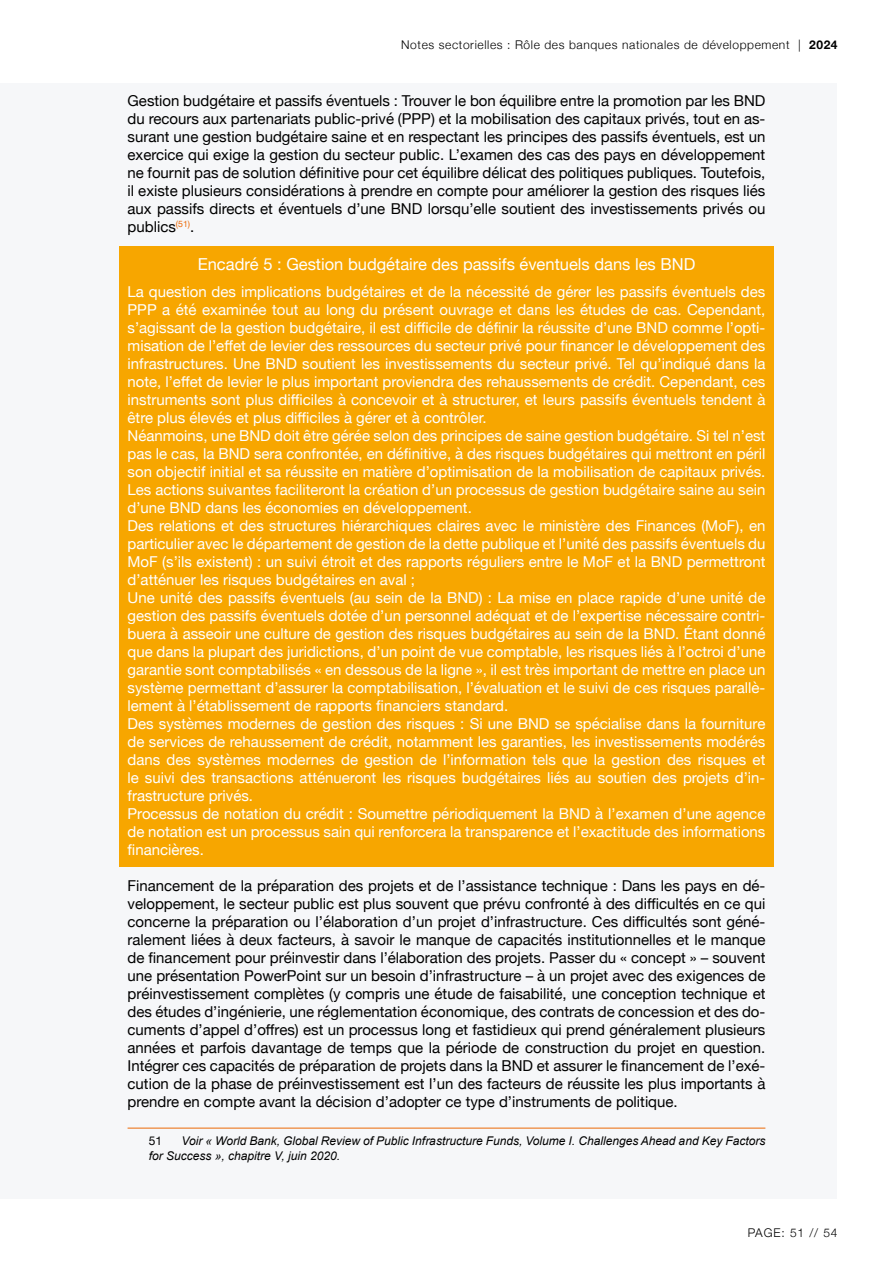
<style>
.page{position:relative;width:893px;height:1263px;background:#fff}
.page>*{position:absolute;margin:0;border:0;box-sizing:border-box;transform-origin:0 0}
.t1{font:16.5px "Helvetica Neue";color:#fff}
.t2{font:15px/18px "Helvetica Neue";color:#fff}
.t3{font:15px/18px "Helvetica Neue";color:#000;text-align:justify}
.t4{font:italic 12px/14.4px "Arial";color:#000}
.t5{font:300 12px "Helvetica Neue";letter-spacing:.05em;color:#000}
.t6{font:12px "Helvetica Neue";color:#000}
.s1{font-weight:700}
</style>
<div class="page">
<div style="left:0;top:0;width:893px;height:1199px;background:#f6f7f9"></div>
<div style="left:838px;top:0;width:55px;height:1263px;background:#fff"></div>
<div style="left:0;top:0;width:893px;height:83px;background:#fff"></div>
<div style="left:119px;top:246px;width:655px;height:36px;background:#f7a600"></div>
<div style="left:119px;top:274px;width:655px;height:160px;background:#f7a600"></div>
<div style="left:119px;top:418px;width:655px;height:106px;background:#f7a600"></div>
<div style="left:119px;top:508px;width:655px;height:88px;background:#f7a600"></div>
<div style="left:119px;top:580px;width:655px;height:142px;background:#f7a600"></div>
<div style="left:119px;top:706px;width:655px;height:106px;background:#f7a600"></div>
<div style="left:119px;top:796px;width:655px;height:70px;background:#f7a600"></div>
<hr style="left:128px;top:1128px;width:637px;height:1px;background:#ec6907">
<p class="t5" style="left:401px;top:35px;width:438px">Notes sectorielles : Rôle des banques nationales de développement | <span class="s1">2024</span></p>
<p class="t3" style="left:128px;top:93px;width:639px">Gestion budgétaire et passifs éventuels : Trouver le bon équilibre entre la promotion par les BND du recours aux partenariats public-privé (PPP) et la mobilisation des capitaux privés, tout en as&shy;surant une gestion budgétaire saine et en respectant les principes des passifs éventuels, est un exercice qui exige la gestion du secteur public. L’examen des cas des pays en développement ne fournit pas de solution définitive pour cet équilibre délicat des politiques publiques. Toutefois, il existe plusieurs considérations à prendre en compte pour améliorer la gestion des risques liés aux passifs directs et éventuels d’une BND lorsqu’elle soutient des investissements privés ou publics<sup>(51)</sup>.</p>
<p class="t1" style="left:198px;top:252px;width:499px">Encadré 5 : Gestion budgétaire des passifs éventuels dans les BND</p>
<p class="t2" style="left:128px;top:283px;width:639px">La question des implications budgétaires et de la nécessité de gérer les passifs éventuels des PPP a été examinée tout au long du présent ouvrage et dans les études de cas. Cependant, s’agissant de la gestion budgétaire, il est difficile de définir la réussite d’une BND comme l’opti&shy;misation de l’effet de levier des ressources du secteur privé pour financer le développement des infrastructures. Une BND soutient les investissements du secteur privé. Tel qu’indiqué dans la note, l’effet de levier le plus important proviendra des rehaussements de crédit. Cependant, ces instruments sont plus difficiles à concevoir et à structurer, et leurs passifs éventuels tendent à être plus élevés et plus difficiles à gérer et à contrôler.<br>Néanmoins, une BND doit être gérée selon des principes de saine gestion budgétaire. Si tel n’est pas le cas, la BND sera confrontée, en définitive, à des risques budgétaires qui mettront en péril son objectif initial et sa réussite en matière d’optimisation de la mobilisation de capitaux privés.<br>Les actions suivantes faciliteront la création d’un processus de gestion budgétaire saine au sein d’une BND dans les économies en développement.<br>Des relations et des structures hiérarchiques claires avec le ministère des Finances (MoF), en particulier avec le département de gestion de la dette publique et l’unité des passifs éventuels du MoF (s’ils existent) : un suivi étroit et des rapports réguliers entre le MoF et la BND permettront d’atténuer les risques budgétaires en aval ;<br>Une unité des passifs éventuels (au sein de la BND) : La mise en place rapide d’une unité de gestion des passifs éventuels dotée d’un personnel adéquat et de l’expertise nécessaire contri&shy;buera à asseoir une culture de gestion des risques budgétaires au sein de la BND. Étant donné que dans la plupart des juridictions, d’un point de vue comptable, les risques liés à l’octroi d’une garantie sont comptabilisés « en dessous de la ligne », il est très important de mettre en place un système permettant d’assurer la comptabilisation, l’évaluation et le suivi de ces risques parallè&shy;lement à l’établissement de rapports financiers standard.<br>Des systèmes modernes de gestion des risques : Si une BND se spécialise dans la fourniture de services de rehaussement de crédit, notamment les garanties, les investissements modérés dans des systèmes modernes de gestion de l’information tels que la gestion des risques et le suivi des transactions atténueront les risques budgétaires liés au soutien des projets d’in&shy;frastructure privés.<br>Processus de notation du crédit : Soumettre périodiquement la BND à l’examen d’une agence de notation est un processus sain qui renforcera la transparence et l’exactitude des informations financières.</p>
<p class="t3" style="left:128px;top:877px;width:639px">Financement de la préparation des projets et de l’assistance technique : Dans les pays en dé&shy;veloppement, le secteur public est plus souvent que prévu confronté à des difficultés en ce qui concerne la préparation ou l’élaboration d’un projet d’infrastructure. Ces difficultés sont géné&shy;ralement liées à deux facteurs, à savoir le manque de capacités institutionnelles et le manque de financement pour préinvestir dans l’élaboration des projets. Passer du « concept » – souvent une présentation PowerPoint sur un besoin d’infrastructure – à un projet avec des exigences de préinvestissement complètes (y compris une étude de faisabilité, une conception technique et des études d’ingénierie, une réglementation économique, des contrats de concession et des do&shy;cuments d’appel d’offres) est un processus long et fastidieux qui prend généralement plusieurs années et parfois davantage de temps que la période de construction du projet en question.<br>Intégrer ces capacités de préparation de projets dans la BND et assurer le financement de l’exé&shy;cution de la phase de préinvestissement est l’un des facteurs de réussite les plus importants à prendre en compte avant la décision d’adopter ce type d’instruments de politique.</p>
<p class="t6" style="left:149px;top:1132px;width:15px">51</p>
<p class="t4" style="left:149px;top:1134px;width:618px;text-indent:33px">Voir « World Bank, Global Review of Public Infrastructure Funds, Volume I. Challenges Ahead and Key Factors for Success », chapitre V, juin 2020.</p>
<p class="t5" style="left:748px;top:1223px;width:91px">PAGE: 51 // 54</p>
</div>
